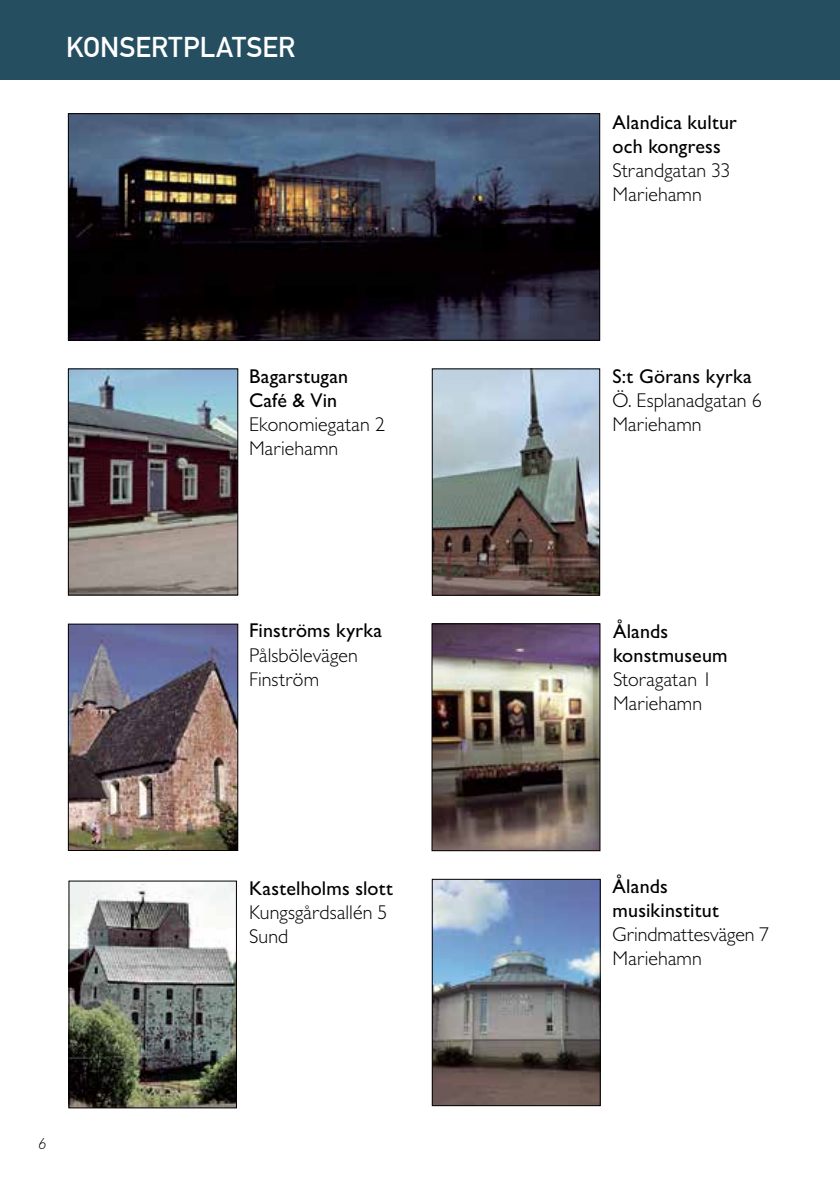
<style>
.page{position:relative;width:840px;height:1191px;background:#fff}
.page>*{position:absolute;margin:0;border:0;box-sizing:border-box;transform-origin:0 0}
.t1{font:700 28px "DIN Alternate";color:#fff}
.t2{font:300 20px/24px "Gill Sans MT Pro";letter-spacing:.005em;color:#000}
.t3{font:500 20px/24px "Gill Sans MT Pro";letter-spacing:.01em;color:#000}
.t4{font:italic 300 16px "Gill Sans MT Pro";color:#000}
</style>
<div class="page">
<div style="left:0;top:0;width:839px;height:79px;background:#254f60"></div>
<img style="left:434px;top:371px;width:163px;height:222px">
<div style="left:432px;top:369px;width:167px;height:226px;border:1px solid #000"></div>
<img style="left:70px;top:626px;width:166px;height:222px">
<div style="left:68px;top:624px;width:170px;height:226px;border:1px solid #000"></div>
<img style="left:70px;top:371px;width:166px;height:222px">
<div style="left:68px;top:369px;width:170px;height:226px;border:1px solid #000"></div>
<img style="left:70px;top:115px;width:527px;height:223px">
<div style="left:68px;top:113px;width:531px;height:227px;border:1px solid #000"></div>
<img style="left:71px;top:882px;width:163px;height:224px">
<div style="left:69px;top:880px;width:167px;height:228px;border:1px solid #000"></div>
<img style="left:434px;top:881px;width:164px;height:223px">
<div style="left:432px;top:879px;width:168px;height:227px;border:1px solid #000"></div>
<img style="left:433px;top:625px;width:165px;height:224px">
<div style="left:431px;top:623px;width:169px;height:228px;border:1px solid #000"></div>
<h1 class="t1" style="left:66px;top:26px;width:230px">KONSERTPLATSER</h1>
<p class="t4" style="left:38px;top:1134px;width:10px">6</p>
<p class="t3" style="left:249px;top:363px;width:100px">Bagarstugan<br>Café &amp; Vin</p>
<p class="t2" style="left:249px;top:411px;width:137px">Ekonomiegatan 2<br>Mariehamn</p>
<p class="t3" style="left:249px;top:618px;width:134px">Finströms kyrka</p>
<p class="t2" style="left:249px;top:642px;width:110px">Pålsbölevägen<br>Finström</p>
<p class="t3" style="left:249px;top:875px;width:145px">Kastelholms slott</p>
<p class="t2" style="left:249px;top:899px;width:140px">Kungsgårdsallén 5<br>Sund</p>
<p class="t3" style="left:612px;top:110px;width:126px">Alandica kultur och kongress</p>
<p class="t2" style="left:612px;top:158px;width:119px">Strandgatan 33<br>Mariehamn</p>
<p class="t3" style="left:612px;top:363px;width:141px">S:t Görans kyrka</p>
<p class="t2" style="left:612px;top:387px;width:151px">Ö. Esplanadgatan 6<br>Mariehamn</p>
<p class="t3" style="left:612px;top:619px;width:116px">Ålands konstmuseum</p>
<p class="t2" style="left:612px;top:666px;width:101px">Storagatan 1<br>Mariehamn</p>
<p class="t3" style="left:612px;top:873px;width:108px">Ålands musikinstitut</p>
<p class="t2" style="left:612px;top:921px;width:158px">Grindmattesvägen 7<br>Mariehamn</p>
</div>
